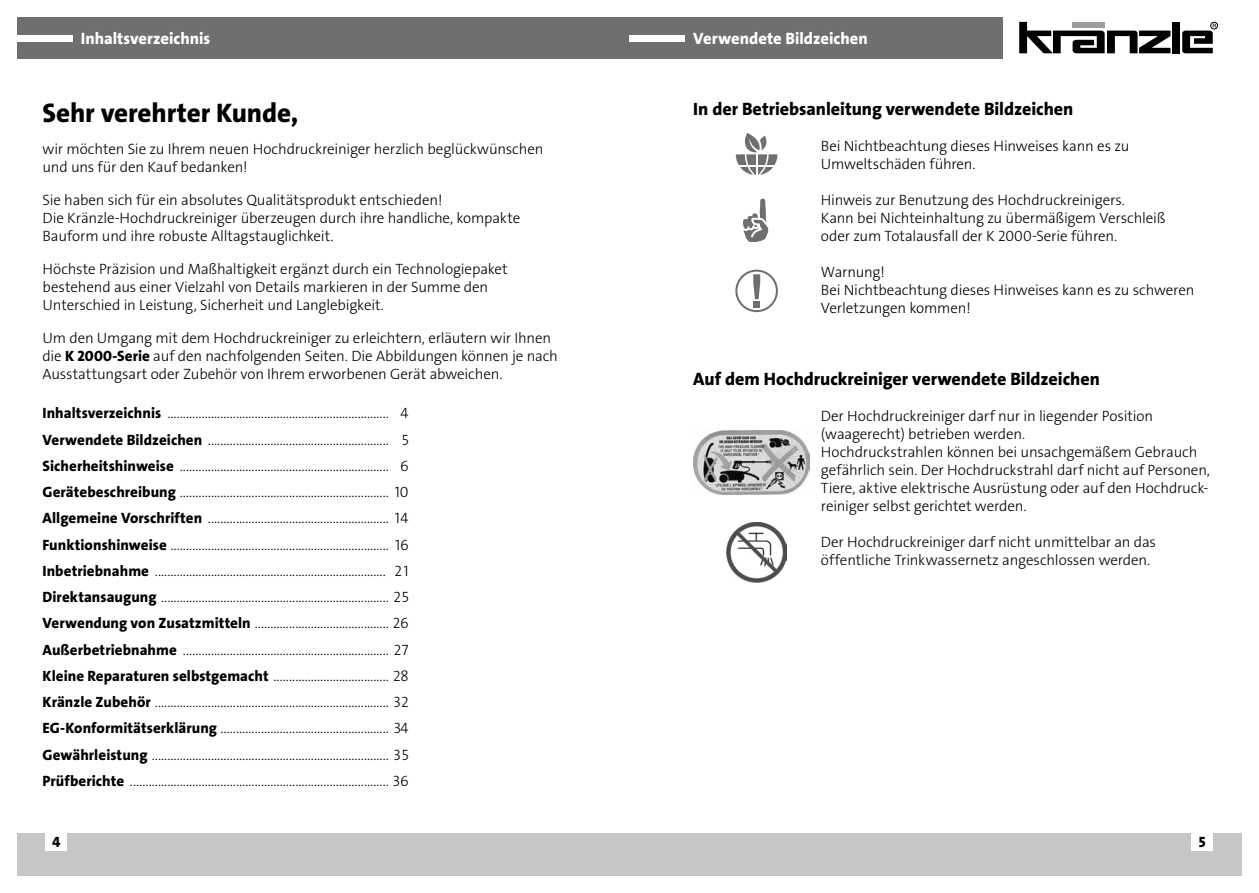
<style>
.page{position:relative;width:1259px;height:893px;background:#fff}
.page>*{position:absolute;margin:0;border:0;box-sizing:border-box;transform-origin:0 0}
.t1{font:27px "The Sans LP8 Ex Bld";letter-spacing:-.005em;color:#000}
.t2{font:18px "The Sans LP8 Ex Bld";color:#000}
.t3{font:16.5px "The Sans LP8 Ex Bld";color:#fff}
.t4{font:15px/18px "The Sans LP3 Lig";letter-spacing:-.01em;color:#000}
.t5{font:15px "The Sans LP8 Ex Bld";color:#000}
.s1{font-family:"The Sans LP8 Ex Bld"}
</style>
<div class="page">
<div style="left:629px;top:833px;width:613px;height:43px;background:#c6c6c6"></div>
<div style="left:17px;top:833px;width:612px;height:43px;background:#c6c6c6"></div>
<div style="left:1191px;top:833px;width:22px;height:18px;background:#fff"></div>
<div style="left:46px;top:833px;width:21px;height:18px;background:#fff"></div>
<div style="left:17px;top:17px;width:985px;height:41px;background:#706f6f"></div>
<div style="left:17px;top:35px;width:55px;height:6px;background:#fff"></div>
<div style="left:629px;top:35px;width:56px;height:6px;background:#fff"></div>
<svg style="left:1019px;top:22px;width:151px;height:31px"></svg>
<div style="left:1172px;top:22px;width:7px;height:31px;background:#000"></div>
<div style="left:1210px;top:22px;width:7px;height:7px;border:1px solid #000;border-radius:50%"></div>
<svg style="left:1182px;top:24px;width:34px;height:29px"></svg>
<img style="left:726px;top:522px;width:60px;height:60px">
<svg style="left:736px;top:133px;width:41px;height:42px"></svg>
<svg style="left:743px;top:199px;width:26px;height:42px"></svg>
<svg style="left:735px;top:270px;width:43px;height:42px"></svg>
<div style="left:753px;top:301px;width:7px;height:7px;background:#706f6f"></div>
<img style="left:693px;top:430px;width:116px;height:65px">
<p class="t3" style="left:81px;top:28px;width:131px">Inhaltsverzeichnis</p>
<h1 class="t1" style="left:43px;top:96px;width:257px">Sehr verehrter Kunde,</h1>
<p class="t4" style="left:43px;top:140px;width:502px">wir möchten Sie zu Ihrem neuen Hochdruckreiniger herzlich beglückwünschen und uns für den Kauf bedanken!</p>
<p class="t4" style="left:43px;top:191px;width:479px">Sie haben sich für ein absolutes Qualitätsprodukt entschieden!<br>Die Kränzle-Hochdruckreiniger überzeugen durch ihre handliche, kompakte<br>Bauform und ihre robuste Alltagstauglichkeit.</p>
<p class="t4" style="left:43px;top:260px;width:467px">Höchste Präzision und Maßhaltigkeit ergänzt durch ein Technologiepaket bestehend aus einer Vielzahl von Details markieren in der Summe den<br>Unterschied in Leistung, Sicherheit und Langlebigkeit.</p>
<p class="t4" style="left:43px;top:329px;width:517px">Um den Umgang mit dem Hochdruckreiniger zu erleichtern, erläutern wir Ihnen die <span class="s1">K 2000-Serie</span> auf den nachfolgenden Seiten. Die Abbildungen können je nach<br>Ausstattungsart oder Zubehör von Ihrem erworbenen Gerät abweichen.</p>
<p class="t4" style="left:43px;top:400px;width:368px;line-height:26.2px;text-align:justify"><span class="s1">Inhaltsverzeichnis</span> ....................................................................... 4<br><span class="s1">Verwendete Bildzeichen</span> .......................................................... 5<br><span class="s1">Sicherheitshinweise</span> ................................................................... 6<br><span class="s1">Gerätebeschreibung</span> ................................................................... 10<br><span class="s1">Allgemeine Vorschriften</span> .......................................................... 14<br><span class="s1">Funktionshinweise</span> ...................................................................... 16<br><span class="s1">Inbetriebnahme</span> .......................................................................... 21<br><span class="s1">Direktansaugung</span> ......................................................................... 25<br><span class="s1">Verwendung von Zusatzmitteln</span> ........................................... 26<br><span class="s1">Außerbetriebnahme</span> .................................................................. 27<br><span class="s1">Kleine Reparaturen selbstgemacht</span> ..................................... 28<br><span class="s1">Kränzle Zubehör</span> ........................................................................... 32<br><span class="s1">EG-Konformitätserklärung</span> ...................................................... 34<br><span class="s1">Gewährleistung</span> ............................................................................ 35<br><span class="s1">Prüfberichte</span> ................................................................................... 36</p>
<p class="t3" style="left:693px;top:28px;width:176px">Verwendete Bildzeichen</p>
<p class="t2" style="left:693px;top:98px;width:382px">In der Betriebsanleitung verwendete Bildzeichen</p>
<p class="t4" style="left:821px;top:137px;width:310px">Bei Nichtbeachtung dieses Hinweises kann es zu<br>Umweltschäden führen.</p>
<p class="t4" style="left:821px;top:191px;width:346px">Hinweis zur Benutzung des Hochdruckreinigers.<br>Kann bei Nichteinhaltung zu übermäßigem Verschleiß oder zum Totalausfall der K 2000-Serie führen.</p>
<p class="t4" style="left:821px;top:263px;width:375px">Warnung!<br>Bei Nichtbeachtung dieses Hinweises kann es zu schweren<br>Verletzungen kommen!</p>
<p class="t2" style="left:693px;top:368px;width:408px">Auf dem Hochdruckreiniger verwendete Bildzeichen</p>
<p class="t4" style="left:821px;top:407px;width:391px">Der Hochdruckreiniger darf nur in liegender Position (waagerecht) betrieben werden.<br>Hochdruckstrahlen können bei unsachgemäßem Gebrauch gefährlich sein. Der Hochdruckstrahl darf nicht auf Personen, Tiere, aktive elektrische Ausrüstung oder auf den Hochdruck&shy;reiniger selbst gerichtet werden.</p>
<p class="t4" style="left:821px;top:533px;width:336px">Der Hochdruckreiniger darf nicht unmittelbar an das öffentliche Trinkwassernetz angeschlossen werden.</p>
<p class="t5" style="left:52px;top:832px;width:10px">4</p>
<p class="t5" style="left:1198px;top:832px;width:8px">5</p>
</div>
